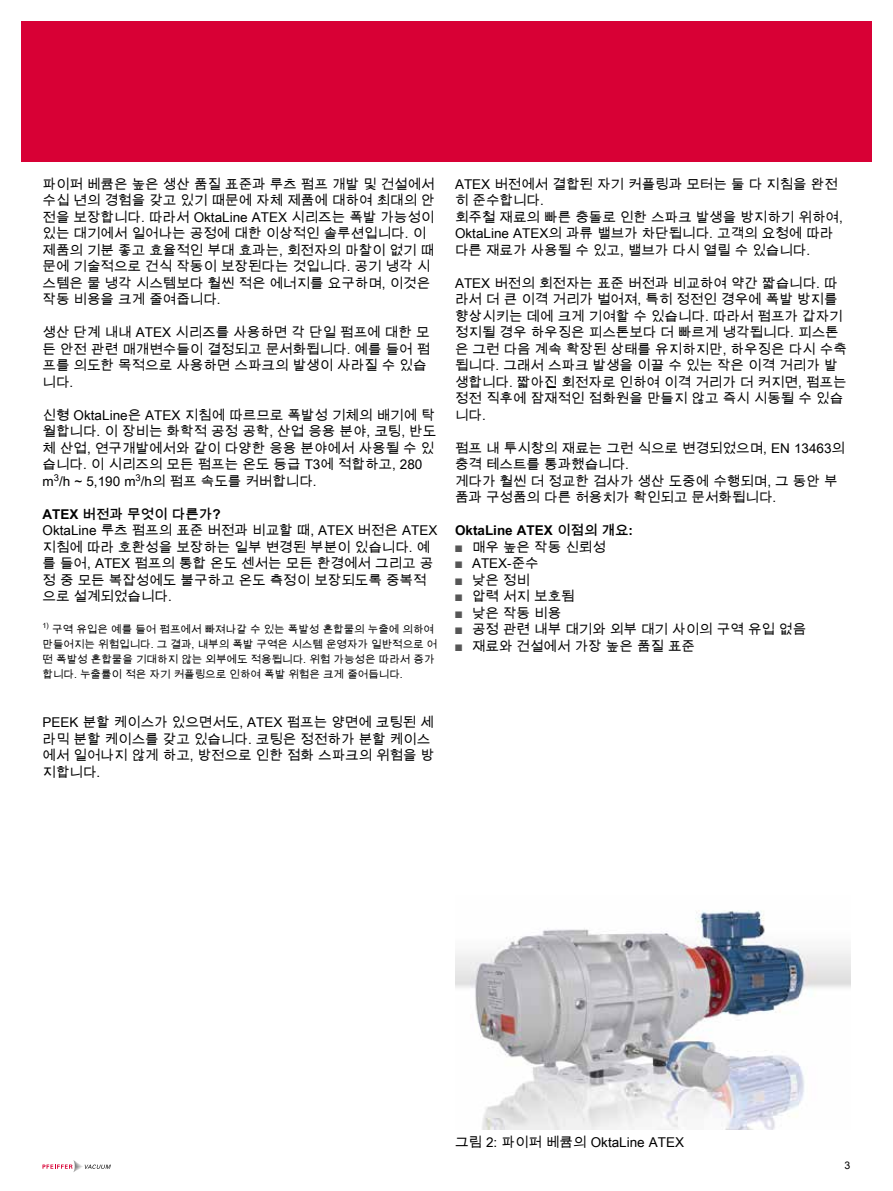
<style>
.page{position:relative;width:893px;height:1191px;background:#fff}
.page>*{position:absolute;margin:0;border:0;box-sizing:border-box;transform-origin:0 0}
.t1{font:13.5px/16.5px "Arial Unicode MS";color:#000}
.t2{font:700 13.5px "Arial Unicode MS";color:#000}
.t3{font:10.5px/15px "Arial Unicode MS";color:#000}
.s1{color:#565656}
</style>
<div class="page">
<svg style="left:43px;top:1160px;width:68px;height:12px"></svg>
<div style="left:21px;top:21px;width:851px;height:141px;background:#d80035"></div>
<img style="left:455px;top:910px;width:395px;height:219px">
<p class="t1" style="left:43px;top:175px;width:394px">파이퍼 베큠은 높은 생산 품질 표준과 루츠 펌프 개발 및 건설에서 수십 년의 경험을 갖고 있기 때문에 자체 제품에 대하여 최대의 안 전을 보장합니다. 따라서 OktaLine ATEX 시리즈는 폭발 가능성이 있는 대기에서 일어나는 공정에 대한 이상적인 솔루션입니다. 이 제품의 기분 좋고 효율적인 부대 효과는, 회전자의 마찰이 없기 때 문에 기술적으로 건식 작동이 보장된다는 것입니다. 공기 냉각 시 스템은 물 냉각 시스템보다 훨씬 적은 에너지를 요구하며, 이것은 작동 비용을 크게 줄여줍니다.</p>
<p class="t1" style="left:43px;top:324px;width:389px">생산 단계 내내 ATEX 시리즈를 사용하면 각 단일 펌프에 대한 모 든 안전 관련 매개변수들이 결정되고 문서화됩니다. 예를 들어 펌 프를 의도한 목적으로 사용하면 스파크의 발생이 사라질 수 있습 니다.</p>
<p class="t1" style="left:43px;top:406px;width:395px">신형 OktaLine은 ATEX 지침에 따르므로 폭발성 기체의 배기에 탁 월합니다. 이 장비는 화학적 공정 공학, 산업 응용 분야, 코팅, 반도 체 산업, 연구개발에서와 같이 다양한 응용 분야에서 사용될 수 있 습니다. 이 시리즈의 모든 펌프는 온도 등급 T3에 적합하고, 280 m<sup>3</sup>/h ~ 5,190 m<sup>3</sup>/h의 펌프 속도를 커버합니다.</p>
<p class="t2" style="left:43px;top:504px;width:180px">ATEX 버전과 무엇이 다른가?</p>
<p class="t1" style="left:43px;top:522px;width:396px">OktaLine 루츠 펌프의 표준 버전과 비교할 때, ATEX 버전은 ATEX 지침에 따라 호환성을 보장하는 일부 변경된 부분이 있습니다. 예 를 들어, ATEX 펌프의 통합 온도 센서는 모든 환경에서 그리고 공 정 중 모든 복잡성에도 불구하고 온도 측정이 보장되도록 중복적 으로 설계되었습니다.</p>
<p class="t3" style="left:43px;top:621px;width:396px"><sup>1)</sup> 구역 유입은 예를 들어 펌프에서 빠져나갈 수 있는 폭발성 혼합물의 누출에 의하여 만들어지는 위험입니다. 그 결과, 내부의 폭발 구역은 시스템 운영자가 일반적으로 어 떤 폭발성 혼합물을 기대하지 않는 외부에도 적용됩니다. 위험 가능성은 따라서 증가 합니다. 누출률이 적은 자기 커플링으로 인하여 폭발 위험은 크게 줄어듭니다.</p>
<p class="t1" style="left:43px;top:714px;width:393px">PEEK 분할 케이스가 있으면서도, ATEX 펌프는 양면에 코팅된 세 라믹 분할 케이스를 갖고 있습니다. 코팅은 정전하가 분할 케이스 에서 일어나지 않게 하고, 방전으로 인한 점화 스파크의 위험을 방 지합니다.</p>
<p class="t1" style="left:455px;top:175px;width:389px">ATEX 버전에서 결합된 자기 커플링과 모터는 둘 다 지침을 완전 히 준수합니다.<br>회주철 재료의 빠른 충돌로 인한 스파크 발생을 방지하기 위하여,<br>OktaLine ATEX의 과류 밸브가 차단됩니다. 고객의 요청에 따라 다른 재료가 사용될 수 있고, 밸브가 다시 열릴 수 있습니다.</p>
<p class="t1" style="left:455px;top:274px;width:393px">ATEX 버전의 회전자는 표준 버전과 비교하여 약간 짧습니다. 따 라서 더 큰 이격 거리가 벌어져, 특히 정전인 경우에 폭발 방지를 향상시키는 데에 크게 기여할 수 있습니다. 따라서 펌프가 갑자기 정지될 경우 하우징은 피스톤보다 더 빠르게 냉각됩니다. 피스톤 은 그런 다음 계속 확장된 상태를 유지하지만, 하우징은 다시 수축 됩니다. 그래서 스파크 발생을 이끌 수 있는 작은 이격 거리가 발 생합니다. 짧아진 회전자로 인하여 이격 거리가 더 커지면, 펌프는 정전 직후에 잠재적인 점화원을 만들지 않고 즉시 시동될 수 있습 니다.</p>
<p class="t1" style="left:455px;top:439px;width:392px">펌프 내 투시창의 재료는 그런 식으로 변경되었으며, EN 13463의 충격 테스트를 통과했습니다.<br>게다가 훨씬 더 정교한 검사가 생산 도중에 수행되며, 그 동안 부 품과 구성품의 다른 허용치가 확인되고 문서화됩니다.</p>
<p class="t2" style="left:455px;top:520px;width:180px">OktaLine ATEX 이점의 개요:</p>
<p class="t1" style="left:455px;top:538px;width:152px"><span class="s1">■</span> 매우 높은 작동 신뢰성</p>
<p class="t1" style="left:455px;top:555px;width:85px"><span class="s1">■</span> ATEX-준수</p>
<p class="t1" style="left:455px;top:571px;width:77px"><span class="s1">■</span> 낮은 정비</p>
<p class="t1" style="left:455px;top:588px;width:121px"><span class="s1">■</span> 압력 서지 보호됨</p>
<p class="t1" style="left:455px;top:604px;width:108px"><span class="s1">■</span> 낮은 작동 비용</p>
<p class="t1" style="left:455px;top:621px;width:353px"><span class="s1">■</span> 공정 관련 내부 대기와 외부 대기 사이의 구역 유입 없음</p>
<p class="t1" style="left:455px;top:637px;width:242px"><span class="s1">■</span> 재료와 건설에서 가장 높은 품질 표준</p>
<p class="t1" style="left:455px;top:1133px;width:231px">그림 2: 파이퍼 베큠의 OktaLine ATEX</p>
<p class="t3" style="left:845px;top:1157px;width:7px">3</p>
</div>
